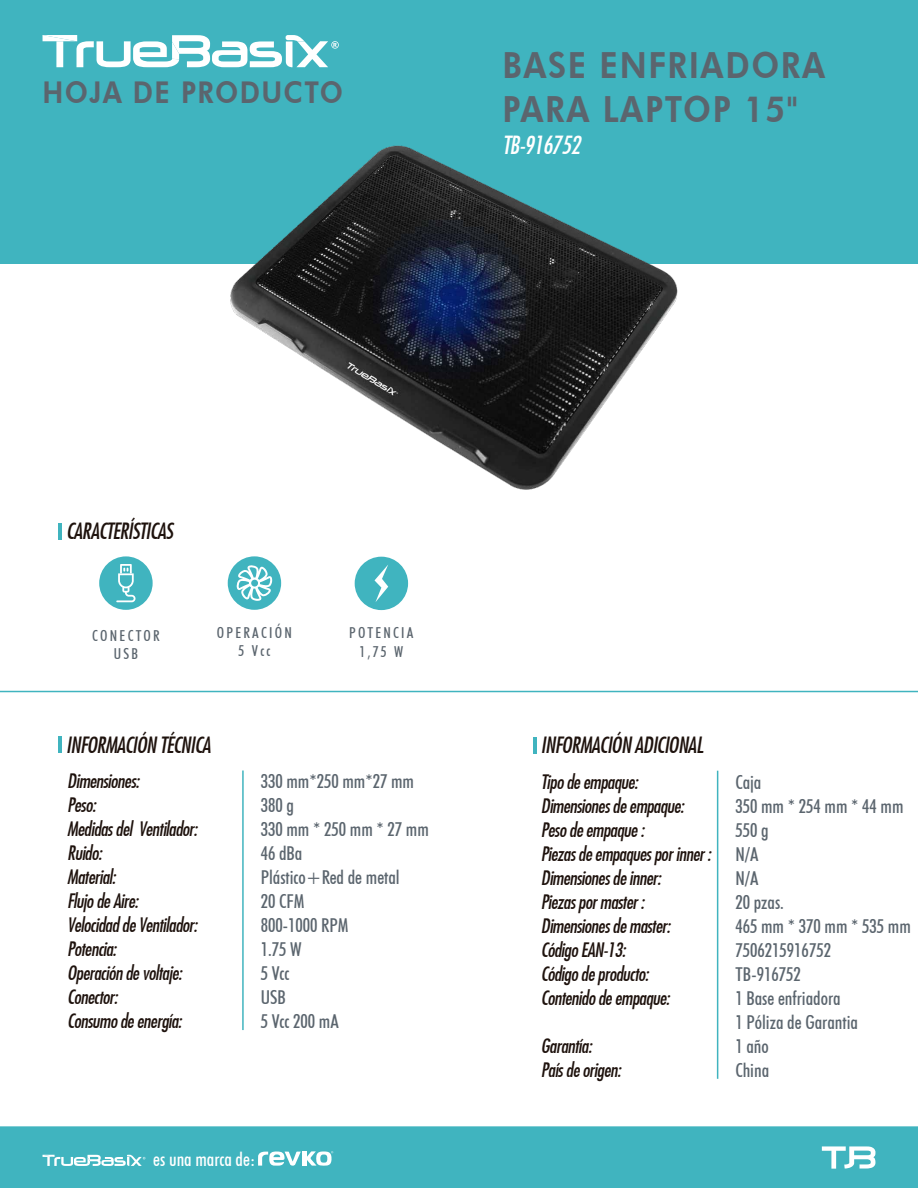
<style>
.page{position:relative;width:918px;height:1188px;background:#fff}
.page>*{position:absolute;margin:0;border:0;box-sizing:border-box;transform-origin:0 0}
.t1{font:800 36px/43.2px "Futura BT";letter-spacing:.05em;color:#5b656e;scale:.9 1}
.t2{font:800 30px "Futura BT";letter-spacing:.05em;color:#5b656e;scale:.9 1}
.t3{font:24px "Futura Md Cn BT Italic";letter-spacing:-.025em;color:#fff}
.t4{font:21.45px "Futura Md Cn BT Italic";letter-spacing:-.025em;color:#1e120d}
.t5{font:19.2px/24px "Futura Md Cn BT Italic";letter-spacing:-.025em;color:#1e120d}
.t6{font:500 condensed 19.2px/24px "Futura BT";color:#5b656e}
.t7{font:500 condensed 19.2px "Futura BT";color:#fff}
.t8{font:500 condensed 15.15px/18.1px "Futura BT";letter-spacing:.15em;color:#5b656e;text-align:center}
</style>
<div class="page">
<div style="left:0;top:0;width:918px;height:264px;background:#40b4bf"></div>
<div style="left:0;top:1127px;width:918px;height:61px;background:#40b4bf"></div>
<hr style="left:0;top:691px;width:918px;height:1px;background:#40b4bf">
<hr style="left:0;top:1126px;width:918px;height:2px;background:#40b4bf">
<hr style="left:58px;top:523px;width:4px;height:17px;background:#40b4bf">
<hr style="left:58px;top:737px;width:4px;height:16px;background:#40b4bf">
<hr style="left:533px;top:737px;width:3px;height:16px;background:#40b4bf">
<hr style="left:242px;top:771px;width:2px;height:259px;background:#40b4bf">
<hr style="left:717px;top:771px;width:1px;height:308px;background:#40b4bf">
<img style="left:230px;top:145px;width:448px;height:345px">
<div style="left:99px;top:556px;width:54px;height:54px;background:#40b4bf;border-radius:50%"></div>
<div style="left:228px;top:556px;width:53px;height:54px;background:#40b4bf;border-radius:50%"></div>
<div style="left:355px;top:557px;width:53px;height:53px;background:#40b4bf;border-radius:50%"></div>
<svg style="left:375px;top:565px;width:13px;height:37px"></svg>
<svg style="left:116px;top:564px;width:20px;height:38px"></svg>
<svg style="left:236px;top:565px;width:37px;height:36px"></svg>
<svg style="left:43px;top:35px;width:296px;height:32px"></svg>
<svg style="left:822px;top:1146px;width:53px;height:23px"></svg>
<svg style="left:43px;top:1155px;width:102px;height:11px"></svg>
<svg style="left:258px;top:1151px;width:75px;height:15px"></svg>
<h2 class="t2" style="left:43px;top:74px;width:336px">HOJA DE PRODUCTO</h2>
<h1 class="t1" style="left:502px;top:44px;width:360px">BASE ENFRIADORA<br>PARA LAPTOP 15"</h1>
<p class="t3" style="left:502px;top:130px;width:79px">TB-916752</p>
<p class="t4" style="left:66px;top:518px;width:109px">CARACTERÍSTICAS</p>
<p class="t8" style="left:217px;top:624px;width:77px">OPERACIÓN<br>5 Vcc</p>
<p class="t8" style="left:92px;top:626px;width:69px">CONECTOR<br>USB</p>
<p class="t8" style="left:349px;top:624px;width:66px">POTENCIA<br>1,75 W</p>
<p class="t4" style="left:66px;top:731px;width:146px">INFORMACIÓN TÉCNICA</p>
<p class="t4" style="left:541px;top:732px;width:164px">INFORMACIÓN ADICIONAL</p>
<p class="t5" style="left:67px;top:769px;width:132px">Dimensiones:<br>Peso:<br>Medidas del Ventilador:<br>Ruido:<br>Material:<br>Flujo de Aire:<br>Velocidad de Ventilador:<br>Potencia:<br>Operación de voltaje:<br>Conector:<br>Consumo de energía:</p>
<p class="t6" style="left:261px;top:769px;width:170px">330 mm*250 mm*27 mm<br>380 g<br>330 mm * 250 mm * 27 mm<br>46 dBa<br>Plástico+Red de metal<br>20 CFM<br>800-1000 RPM<br>1.75 W<br>5 Vcc<br>USB<br>5 Vcc 200 mA</p>
<p class="t5" style="left:541px;top:769px;width:172px">Tipo de empaque:<br>Dimensiones de empaque:<br>Peso de empaque :<br>Piezas de empaques por inner :<br>Dimensiones de inner:<br>Piezas por master :<br>Dimensiones de master:<br>Código EAN-13:<br>Código de producto:<br>Contenido de empaque:</p>
<p class="t5" style="left:541px;top:1033px;width:82px">Garantía:<br>País de origen:</p>
<p class="t6" style="left:735px;top:770px;width:177px">Caja<br>350 mm * 254 mm * 44 mm<br>550 g<br>N/A<br>N/A<br>20 pzas.<br>465 mm * 370 mm * 535 mm<br>7506215916752<br>TB-916752<br>1 Base enfriadora<br>1 Póliza de Garantia<br>1 año<br>China</p>
<p class="t7" style="left:153px;top:1147px;width:104px">es una marca de:</p>
</div>
